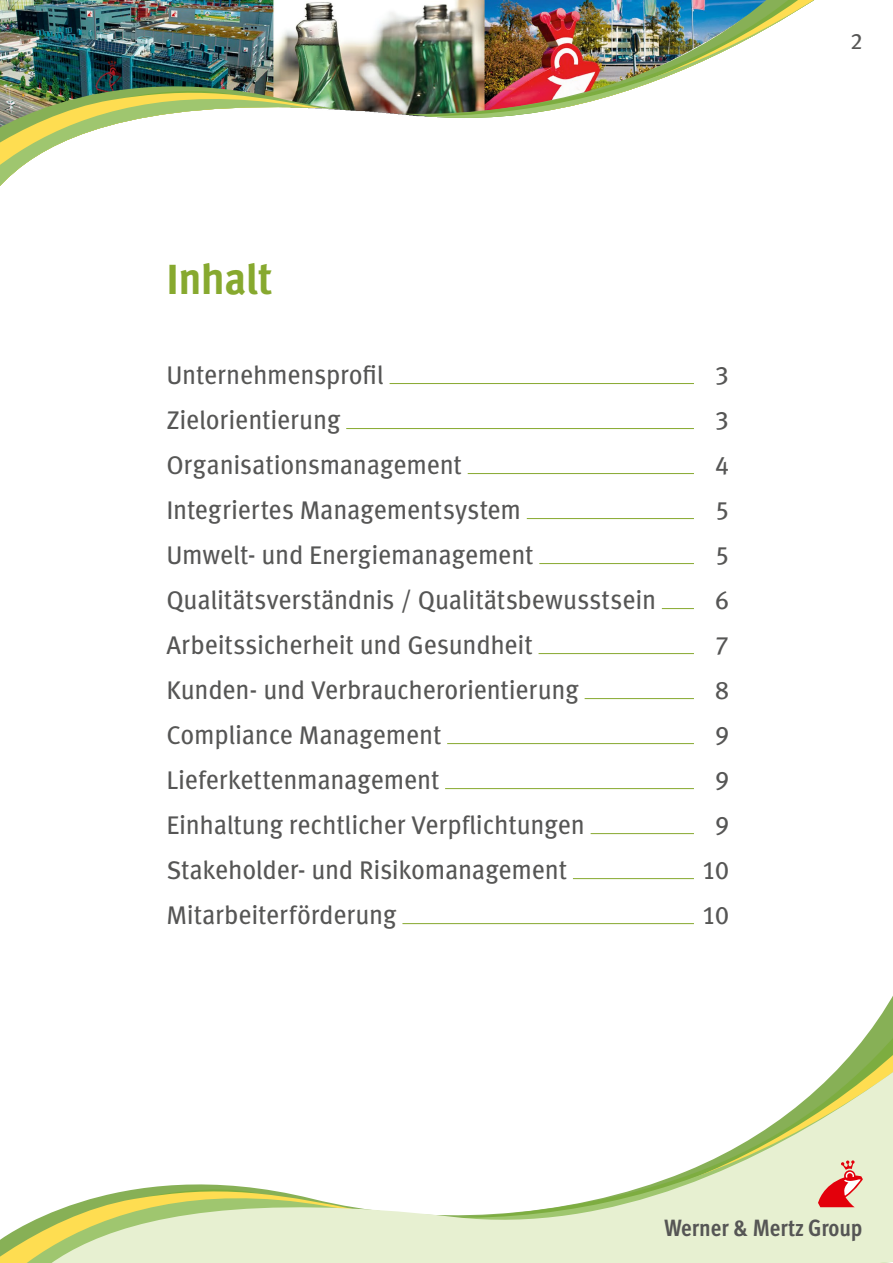
<style>
.page{position:relative;width:893px;height:1263px;background:#fff}
.page>*{position:absolute;margin:0;border:0;box-sizing:border-box;transform-origin:0 0}
.t1{font:700 42px "Migros New Meta OT";letter-spacing:-.015em;color:#87a92f}
.t2{font:25.5px "Migros New Meta OT";letter-spacing:-.01em;color:#565655}
.t3{font:700 condensed 23.55px "Meta Migros OT";color:#565655}
.t4{font:22.5px "Migros New Meta OT";color:#565655}
</style>
<div class="page">
<svg style="left:0;top:996px;width:893px;height:267px"></svg>
<img style="left:0;top:0;width:814px;height:186px">
<svg style="left:818px;top:1160px;width:45px;height:47px"></svg>
<hr style="left:390px;top:383px;width:304px;height:1px;background:#87a92f">
<hr style="left:346px;top:428px;width:348px;height:1px;background:#87a92f">
<hr style="left:468px;top:473px;width:226px;height:1px;background:#87a92f">
<hr style="left:527px;top:518px;width:167px;height:1px;background:#87a92f">
<hr style="left:539px;top:563px;width:155px;height:1px;background:#87a92f">
<hr style="left:662px;top:608px;width:32px;height:1px;background:#87a92f">
<hr style="left:539px;top:653px;width:155px;height:1px;background:#87a92f">
<hr style="left:585px;top:698px;width:109px;height:1px;background:#87a92f">
<hr style="left:447px;top:743px;width:247px;height:1px;background:#87a92f">
<hr style="left:445px;top:788px;width:249px;height:1px;background:#87a92f">
<hr style="left:591px;top:833px;width:103px;height:1px;background:#87a92f">
<hr style="left:573px;top:878px;width:121px;height:1px;background:#87a92f">
<hr style="left:402px;top:923px;width:292px;height:1px;background:#87a92f">
<h1 class="t1" style="left:166px;top:254px;width:108px">Inhalt</h1>
<p class="t2" style="left:166px;top:360px;width:219px">Unternehmensprofil</p>
<p class="t2" style="left:715px;top:360px;width:16px">3</p>
<p class="t2" style="left:166px;top:405px;width:176px">Zielorientierung</p>
<p class="t2" style="left:715px;top:405px;width:16px">3</p>
<p class="t2" style="left:166px;top:450px;width:297px">Organisationsmanagement</p>
<p class="t2" style="left:715px;top:450px;width:16px">4</p>
<p class="t2" style="left:166px;top:495px;width:356px">Integriertes Managementsystem</p>
<p class="t2" style="left:715px;top:495px;width:16px">5</p>
<p class="t2" style="left:166px;top:540px;width:369px">Umwelt- und Energiemanagement</p>
<p class="t2" style="left:715px;top:540px;width:16px">5</p>
<p class="t2" style="left:166px;top:585px;width:491px">Qualitätsverständnis / Qualitätsbewusstsein</p>
<p class="t2" style="left:715px;top:585px;width:16px">6</p>
<p class="t2" style="left:166px;top:630px;width:368px">Arbeitssicherheit und Gesundheit</p>
<p class="t2" style="left:715px;top:630px;width:16px">7</p>
<p class="t2" style="left:166px;top:675px;width:414px">Kunden- und Verbraucherorientierung</p>
<p class="t2" style="left:715px;top:675px;width:16px">8</p>
<p class="t2" style="left:166px;top:720px;width:277px">Compliance Management</p>
<p class="t2" style="left:715px;top:720px;width:16px">9</p>
<p class="t2" style="left:166px;top:765px;width:275px">Lieferkettenmanagement</p>
<p class="t2" style="left:715px;top:765px;width:16px">9</p>
<p class="t2" style="left:166px;top:810px;width:420px">Einhaltung rechtlicher Verpflichtungen</p>
<p class="t2" style="left:715px;top:810px;width:16px">9</p>
<p class="t2" style="left:166px;top:855px;width:402px">Stakeholder- und Risikomanagement</p>
<p class="t2" style="left:702px;top:855px;width:29px">10</p>
<p class="t2" style="left:166px;top:900px;width:232px">Mitarbeiterförderung</p>
<p class="t2" style="left:702px;top:900px;width:29px">10</p>
<p class="t4" style="left:850px;top:28px;width:14px">2</p>
<p class="t3" style="left:664px;top:1213px;width:200px">Werner &amp; Mertz Group</p>
</div>
